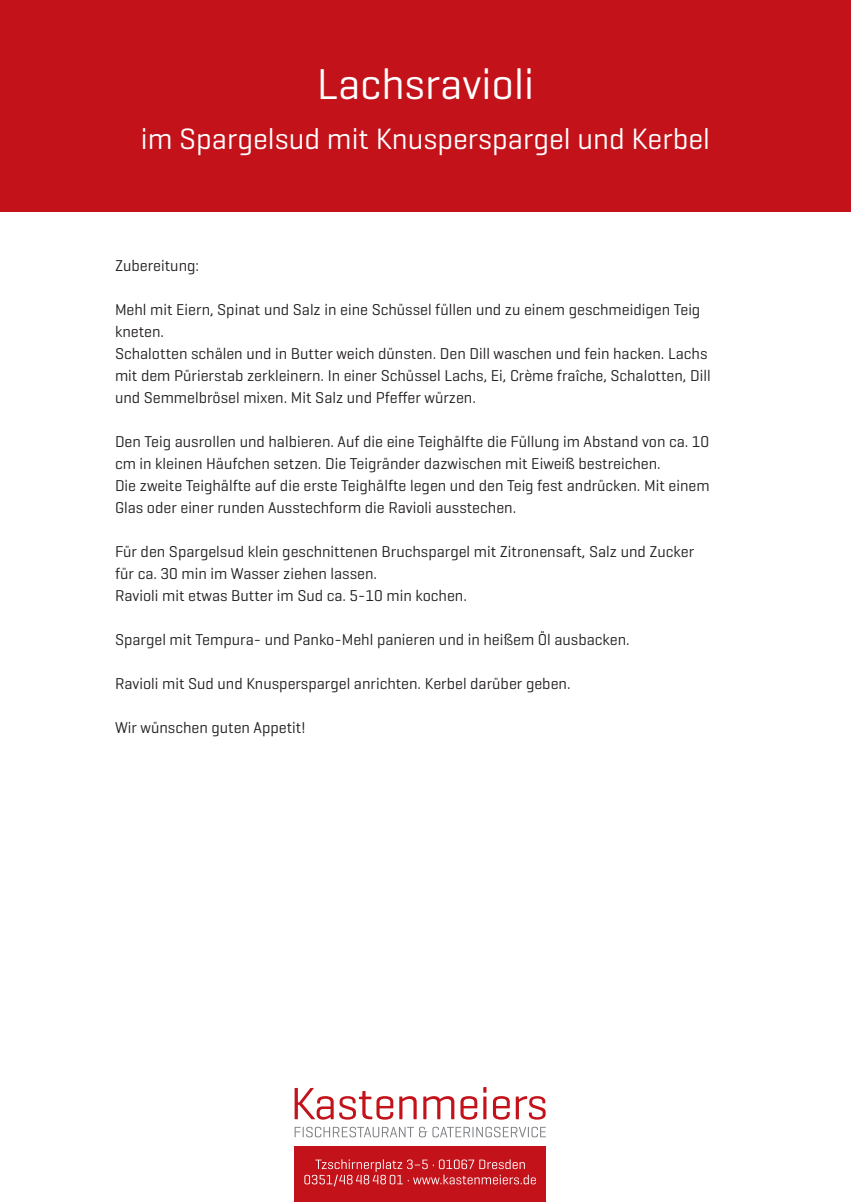
<style>
.page{position:relative;width:851px;height:1202px;background:#fff}
.page>*{position:absolute;margin:0;border:0;box-sizing:border-box;transform-origin:0 0}
.t1{font:44px "Geogrotesque";color:#fff}
.t2{font:30px "Geogrotesque";color:#fff}
.t3{font:16px/22px "Geogrotesque";color:#231f20}
</style>
<div class="page">
<div style="left:294px;top:1146px;width:252px;height:56px;background:#c4121a"></div>
<svg style="left:304px;top:1159px;width:231px;height:27px"></svg>
<svg style="left:294px;top:1088px;width:39px;height:32px"></svg>
<svg style="left:339px;top:1091px;width:54px;height:29px"></svg>
<svg style="left:399px;top:1096px;width:17px;height:23px"></svg>
<svg style="left:423px;top:1096px;width:31px;height:23px"></svg>
<svg style="left:460px;top:1096px;width:17px;height:24px"></svg>
<svg style="left:483px;top:1087px;width:3px;height:6px"></svg>
<hr style="left:483px;top:1096px;width:3px;height:23px;background:#c4121a">
<svg style="left:493px;top:1096px;width:16px;height:24px"></svg>
<svg style="left:515px;top:1096px;width:30px;height:24px"></svg>
<svg style="left:294px;top:1127px;width:252px;height:10px"></svg>
<div style="left:0;top:0;width:850px;height:211px;background:#c4121a"></div>
<p class="t1" style="left:317px;top:57px;width:219px">Lachsravioli</p>
<p class="t2" style="left:141px;top:120px;width:570px">im Spargelsud mit Knusperspargel und Kerbel</p>
<p class="t3" style="left:115px;top:254px;width:86px">Zubereitung:</p>
<p class="t3" style="left:115px;top:298px;width:586px">Mehl mit Eiern, Spinat und Salz in eine Schüssel füllen und zu einem geschmeidigen Teig kneten.</p>
<p class="t3" style="left:115px;top:342px;width:597px">Schalotten schälen und in Butter weich dünsten. Den Dill waschen und fein hacken. Lachs mit dem Pürierstab zerkleinern. In einer Schüssel Lachs, Ei, Crème fraîche, Schalotten, Dill und Semmelbrösel mixen. Mit Salz und Pfeffer würzen.</p>
<p class="t3" style="left:115px;top:430px;width:595px">Den Teig ausrollen und halbieren. Auf die eine Teighälfte die Füllung im Abstand von ca. 10 cm in kleinen Häufchen setzen. Die Teigränder dazwischen mit Eiweiß bestreichen.</p>
<p class="t3" style="left:115px;top:474px;width:596px">Die zweite Teighälfte auf die erste Teighälfte legen und den Teig fest andrücken. Mit einem<br>Glas oder einer runden Ausstechform die Ravioli ausstechen.</p>
<p class="t3" style="left:115px;top:540px;width:580px">Für den Spargelsud klein geschnittenen Bruchspargel mit Zitronensaft, Salz und Zucker</p>
<p class="t3" style="left:115px;top:562px;width:263px">für ca. 30 min im Wasser ziehen lassen.</p>
<p class="t3" style="left:115px;top:584px;width:353px">Ravioli mit etwas Butter im Sud ca. 5-10 min kochen.</p>
<p class="t3" style="left:115px;top:628px;width:516px">Spargel mit Tempura- und Panko-Mehl panieren und in heißem Öl ausbacken.</p>
<p class="t3" style="left:115px;top:672px;width:457px">Ravioli mit Sud und Knusperspargel anrichten. Kerbel darüber geben.</p>
<p class="t3" style="left:115px;top:716px;width:192px">Wir wünschen guten Appetit!</p>
</div>
